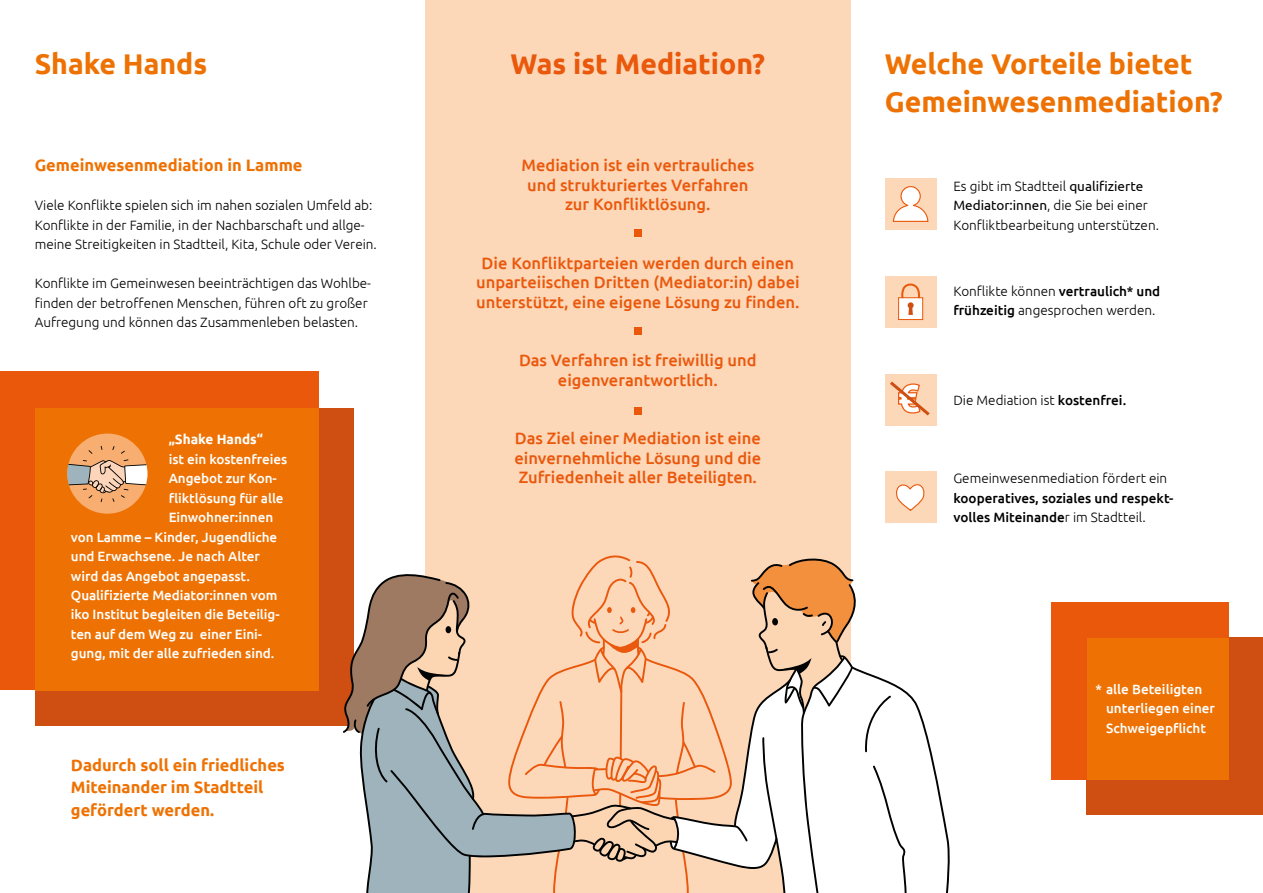
<style>
.page{position:relative;width:1263px;height:893px;background:#fff}
.page>*{position:absolute;margin:0;border:0;box-sizing:border-box;transform-origin:0 0}
.t1{font:700 28.5px/39px "Ubuntu";color:#ee7203}
.t2{font:700 28.5px "Ubuntu";color:#ea580c}
.t3{font:500 16.5px/19.5px "Ubuntu";color:#ea580c;text-align:center}
.t4{font:700 16.5px/22.5px "Ubuntu";color:#ee7203}
.t5{font:300 13.5px/19.5px "Ubuntu";color:#000}
.t6{font:500 13.5px/19.5px "Ubuntu";letter-spacing:-.005em;color:#fff}
.t7{font:500 13.5px/19.5px "Ubuntu";color:#000}
.t8{font:700 13.5px "Ubuntu";color:#fff}
.s1{font-weight:400}
.s2{font-weight:500}
.s3{font-weight:300}
</style>
<div class="page">
<div style="left:1087px;top:638px;width:176px;height:177px;background:#cf4e12"></div>
<div style="left:1051px;top:602px;width:177px;height:177px;background:#ea580c"></div>
<div style="left:1087px;top:638px;width:141px;height:141px;background:#ee7203"></div>
<div style="left:35px;top:408px;width:319px;height:318px;background:#cf4e12"></div>
<div style="left:0;top:371px;width:319px;height:319px;background:#ea580c"></div>
<div style="left:35px;top:408px;width:284px;height:282px;background:#ee7203"></div>
<div style="left:425px;top:0;width:425px;height:893px;background:#fcd8b9"></div>
<div style="left:634px;top:229px;width:7px;height:7px;background:#ea580c"></div>
<div style="left:634px;top:327px;width:7px;height:8px;background:#ea580c"></div>
<div style="left:634px;top:407px;width:7px;height:7px;background:#ea580c"></div>
<div style="left:67px;top:434px;width:80px;height:80px;background:#f7ae70;border-radius:50%"></div>
<svg style="left:67px;top:446px;width:80px;height:56px"></svg>
<div style="left:885px;top:472px;width:51px;height:51px;background:#fcd8b9"></div>
<svg style="left:896px;top:484px;width:29px;height:27px"></svg>
<div style="left:885px;top:374px;width:51px;height:51px;background:#fcd8b9"></div>
<svg style="left:890px;top:381px;width:40px;height:35px"></svg>
<div style="left:885px;top:276px;width:51px;height:52px;background:#fcd8b9"></div>
<svg style="left:898px;top:284px;width:26px;height:36px"></svg>
<div style="left:885px;top:178px;width:51px;height:52px;background:#fcd8b9"></div>
<svg style="left:892px;top:186px;width:37px;height:36px"></svg>
<svg style="left:343px;top:552px;width:607px;height:341px"></svg>
<h1 class="t1" style="left:35px;top:43px;width:174px">Shake Hands</h1>
<p class="t4" style="left:35px;top:154px;width:269px">Gemeinwesenmediation in Lamme</p>
<p class="t5" style="left:35px;top:195px;width:344px">Viele Konflikte spielen sich im nahen sozialen Umfeld ab:<br>Konflikte in der Familie, in der Nachbarschaft und allge&shy;meine Streitigkeiten in Stadtteil, Kita, Schule oder Verein.</p>
<p class="t5" style="left:35px;top:273px;width:338px">Konflikte im Gemeinwesen beeinträchtigen das Wohlbe&shy;finden der betroffenen Menschen, führen oft zu großer<br>Aufregung und können das Zusammenleben belasten.</p>
<p class="t8" style="left:169px;top:431px;width:96px">„Shake Hands“</p>
<p class="t6" style="left:169px;top:448px;width:120px">ist ein kostenfreies</p>
<p class="t6" style="left:169px;top:468px;width:109px">Angebot zur Kon-</p>
<p class="t6" style="left:169px;top:487px;width:116px">fliktlösung für alle</p>
<p class="t6" style="left:169px;top:507px;width:106px">Einwohner:innen</p>
<p class="t6" style="left:71px;top:526px;width:208px">von Lamme – Kinder, Jugendliche</p>
<p class="t6" style="left:71px;top:546px;width:191px">und Erwachsene. Je nach Alter</p>
<p class="t6" style="left:71px;top:565px;width:181px">wird das Angebot angepasst.</p>
<p class="t6" style="left:71px;top:585px;width:208px">Qualifizierte Mediator:innen vom</p>
<p class="t6" style="left:71px;top:604px;width:210px">iko Institut begleiten die Beteilig-</p>
<p class="t6" style="left:71px;top:624px;width:193px">ten auf dem Weg zu einer Eini-</p>
<p class="t6" style="left:71px;top:643px;width:205px">gung, mit der alle zufrieden sind.</p>
<p class="t4" style="left:71px;top:753px;width:216px">Dadurch soll ein friedliches<br>Miteinander im Stadtteil gefördert werden.</p>
<h1 class="t2" style="left:511px;top:46px;width:256px">Was ist Mediation?</h1>
<p class="t3" style="left:521px;top:155px;width:234px">Mediation ist ein vertrauliches und strukturiertes Verfahren zur Konfliktlösung.</p>
<p class="t3" style="left:476px;top:252px;width:325px">Die Konfliktparteien werden durch einen unparteiischen Dritten (Mediator:in) dabei unterstützt, eine eigene Lösung zu finden.</p>
<p class="t3" style="left:519px;top:350px;width:239px">Das Verfahren ist freiwillig und eigenverantwortlich.</p>
<p class="t3" style="left:514px;top:428px;width:248px;text-align:justify">Das Ziel einer Mediation ist eine einvernehmliche Lösung und die Zufriedenheit aller Beteiligten.</p>
<h1 class="t1" style="left:885px;top:43px;width:339px">Welche Vorteile bietet<br>Gemeinwesenmediation?</h1>
<p class="t5" style="left:953px;top:176px;width:207px">Es gibt im Stadtteil <span class="s1">qualifizierte<br>Mediator:innen</span>, die Sie bei einer<br>Konfliktbearbeitung unterstützen.</p>
<p class="t5" style="left:953px;top:281px;width:208px">Konflikte können <span class="s2">vertraulich* und frühzeitig</span> angesprochen werden.</p>
<p class="t5" style="left:953px;top:390px;width:174px">Die Mediation ist <span class="s2">kostenfrei.</span></p>
<p class="t5" style="left:953px;top:468px;width:215px">Gemeinwesenmediation fördert ein</p>
<p class="t7" style="left:953px;top:487px;width:221px">kooperatives, soziales und respekt&shy;volles Miteinande<span class="s3">r im Stadtteil.</span></p>
<p class="t6" style="left:1106px;top:679px;width:111px;text-indent:-11px">* alle Beteiligten unterliegen einer<br>Schweigepflicht</p>
</div>
